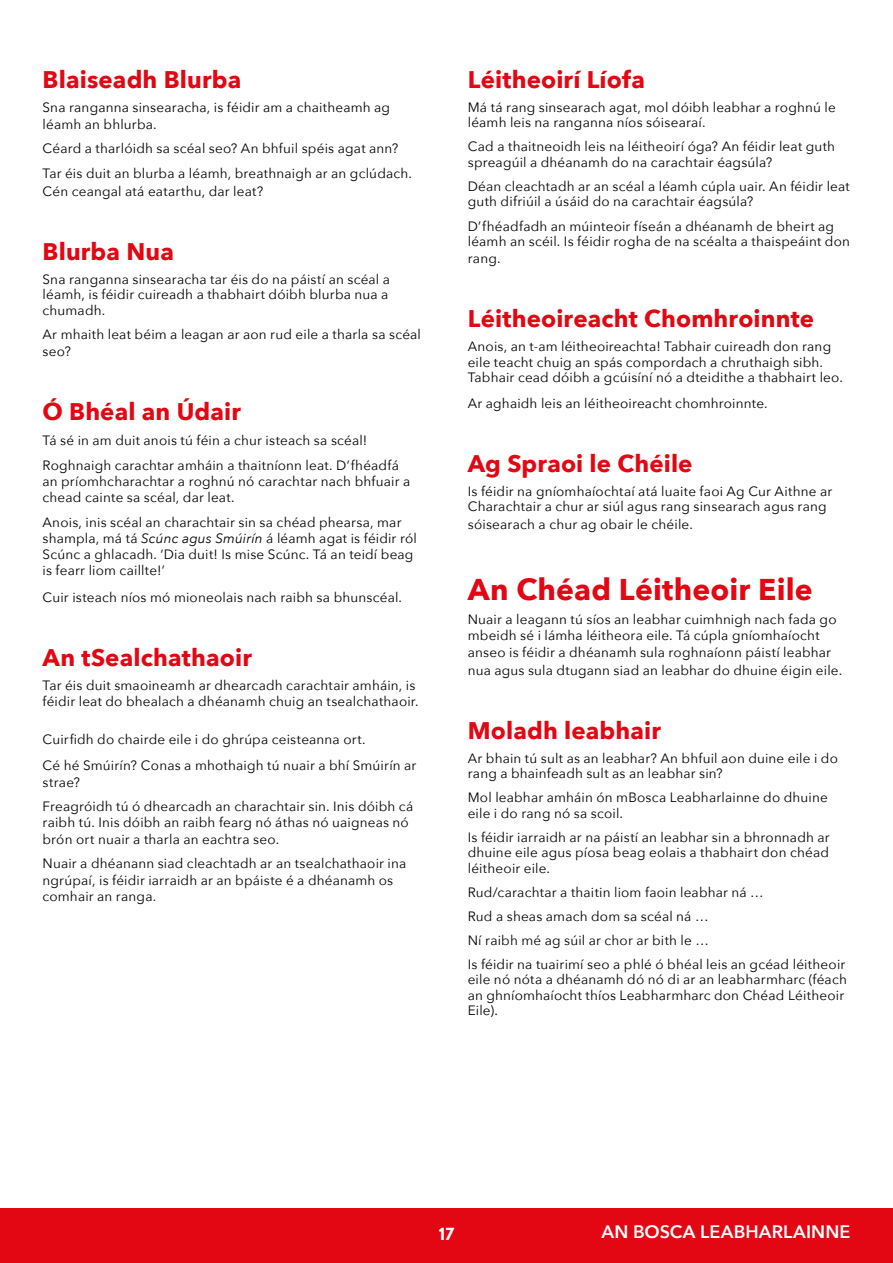
<style>
.page{position:relative;width:893px;height:1263px;background:#fff}
.page>*{position:absolute;margin:0;border:0;box-sizing:border-box;transform-origin:0 0}
.t1{font:700 30px "Avenir Next";letter-spacing:.005em;color:#e30613}
.t2{font:700 24px "Avenir Next";letter-spacing:.005em;color:#e30613}
.t3{font:600 18px "Avenir Next";letter-spacing:.005em;color:#fff}
.t4{font:900 18px "Brandon Grotesque";color:#fff}
.t5{font:13.5px/16.2px "Avenir Next";letter-spacing:.015em;color:#000}
.s1{font-style:italic}
</style>
<div class="page">
<div style="left:0;top:1208px;width:893px;height:55px;background:#e30613"></div>
<h2 class="t2" style="left:43px;top:59px;width:200px">Blaiseadh Blurba</h2>
<p class="t5" style="left:43px;top:99px;width:349px">Sna ranganna sinsearacha, is féidir am a chaitheamh ag léamh an bhlurba.</p>
<p class="t5" style="left:43px;top:136px;width:371px;line-height:24.8px">Céard a tharlóidh sa scéal seo? An bhfuil spéis agat ann?<br>Tar éis duit an blurba a léamh, breathnaigh ar an gclúdach.</p>
<p class="t5" style="left:43px;top:183px;width:222px">Cén ceangal atá eatarthu, dar leat?</p>
<h2 class="t2" style="left:43px;top:231px;width:133px">Blurba Nua</h2>
<p class="t5" style="left:43px;top:271px;width:349px;line-height:15.6px;text-align:justify">Sna ranganna sinsearacha tar éis do na páistí an scéal a léamh, is féidir cuireadh a thabhairt dóibh blurba nua a chumadh.</p>
<p class="t5" style="left:43px;top:325px;width:380px;line-height:17.2px">Ar mhaith leat béim a leagan ar aon rud eile a tharla sa scéal seo?</p>
<h2 class="t2" style="left:43px;top:391px;width:200px">Ó Bhéal an Údair</h2>
<p class="t5" style="left:43px;top:427px;width:358px;line-height:24.8px">Tá sé in am duit anois tú féin a chur isteach sa scéal!<br>Roghnaigh carachtar amháin a thaitníonn leat. D’fhéadfá</p>
<p class="t5" style="left:43px;top:472px;width:369px">an príomhcharachtar a roghnú nó carachtar nach bhfuair a chead cainte sa scéal, dar leat.</p>
<p class="t5" style="left:43px;top:513px;width:376px">Anois, inis scéal an charachtair sin sa chéad phearsa, mar shampla, má tá <span class="s1">Scúnc agus Smúirín</span> á léamh agat is féidir ról Scúnc a ghlacadh. ‘Dia duit! Is mise Scúnc. Tá an teidí beag is fearr liom caillte!’</p>
<p class="t5" style="left:43px;top:588px;width:361px">Cuir isteach níos mó mioneolais nach raibh sa bhunscéal.</p>
<h2 class="t2" style="left:43px;top:636px;width:211px">An tSealchathaoir</h2>
<p class="t5" style="left:43px;top:677px;width:378px">Tar éis duit smaoineamh ar dhearcadh carachtair amháin, is féidir leat do bhealach a dhéanamh chuig an tsealchathaoir.</p>
<p class="t5" style="left:43px;top:725px;width:375px;line-height:26.5px">Cuirfidh do chairde eile i do ghrúpa ceisteanna ort.<br>Cé hé Smúirín? Conas a mhothaigh tú nuair a bhí Smúirín ar</p>
<p class="t5" style="left:43px;top:769px;width:372px;line-height:24.8px">strae?<br>Freagróidh tú ó dhearcadh an charachtair sin. Inis dóibh cá</p>
<p class="t5" style="left:43px;top:814px;width:368px">raibh tú. Inis dóibh an raibh fearg nó áthas nó uaigneas nó brón ort nuair a tharla an eachtra seo.</p>
<p class="t5" style="left:43px;top:855px;width:365px">Nuair a dhéanann siad cleachtadh ar an tsealchathaoir ina ngrúpaí, is féidir iarraidh ar an bpáiste é a dhéanamh os comhair an ranga.</p>
<h2 class="t2" style="left:468px;top:59px;width:179px">Léitheoirí Líofa</h2>
<p class="t5" style="left:468px;top:99px;width:369px;line-height:15.5px">Má tá rang sinsearach agat, mol dóibh leabhar a roghnú le léamh leis na ranganna níos sóisearaí.</p>
<p class="t5" style="left:468px;top:138px;width:369px;line-height:15.5px">Cad a thaitneoidh leis na léitheoirí óga? An féidir leat guth spreagúil a dhéanamh do na carachtair éagsúla?</p>
<p class="t5" style="left:468px;top:178px;width:384px;line-height:15.5px">Déan cleachtadh ar an scéal a léamh cúpla uair. An féidir leat guth difriúil a úsáid do na carachtair éagsúla?</p>
<p class="t5" style="left:468px;top:217px;width:384px;line-height:15.6px">D’fhéadfadh an múinteoir físeán a dhéanamh de bheirt ag léamh an scéil. Is féidir rogha de na scéalta a thaispeáint don</p>
<p class="t5" style="left:468px;top:250px;width:34px">rang.</p>
<h2 class="t2" style="left:468px;top:298px;width:348px">Léitheoireacht Chomhroinnte</h2>
<p class="t5" style="left:468px;top:338px;width:377px;line-height:15.6px">Anois, an t-am léitheoireachta! Tabhair cuireadh don rang eile teacht chuig an spás compordach a chruthaigh sibh.<br>Tabhair cead dóibh a gcúisíní nó a dteidithe a thabhairt leo.</p>
<p class="t5" style="left:468px;top:395px;width:301px">Ar aghaidh leis an léitheoireacht chomhroinnte.</p>
<h2 class="t2" style="left:468px;top:443px;width:226px">Ag Spraoi le Chéile</h2>
<p class="t5" style="left:468px;top:483px;width:366px;line-height:15.6px">Is féidir na gníomhaíochtaí atá luaite faoi Ag Cur Aithne ar<br>Charachtair a chur ar siúl agus rang sinsearach agus rang</p>
<p class="t5" style="left:468px;top:515px;width:227px">sóisearach a chur ag obair le chéile.</p>
<h1 class="t1" style="left:468px;top:563px;width:346px">An Chéad Léitheoir Eile</h1>
<p class="t5" style="left:468px;top:611px;width:370px">Nuair a leagann tú síos an leabhar cuimhnigh nach fada go mbeidh sé i lámha léitheora eile. Tá cúpla gníomhaíocht anseo is féidir a dhéanamh sula roghnaíonn páistí leabhar</p>
<p class="t5" style="left:468px;top:661px;width:376px">nua agus sula dtugann siad an leabhar do dhuine éigin eile.</p>
<h2 class="t2" style="left:468px;top:709px;width:195px">Moladh leabhair</h2>
<p class="t5" style="left:468px;top:749px;width:372px;line-height:15.6px">Ar bhain tú sult as an leabhar? An bhfuil aon duine eile i do rang a bhainfeadh sult as an leabhar sin?</p>
<p class="t5" style="left:468px;top:789px;width:362px;line-height:15.6px">Mol leabhar amháin ón mBosca Leabharlainne do dhuine eile i do rang nó sa scoil.</p>
<p class="t5" style="left:468px;top:828px;width:363px;line-height:15.6px;text-align:justify">Is féidir iarraidh ar na páistí an leabhar sin a bhronnadh ar dhuine eile agus píosa beag eolais a thabhairt don chéad léitheoir eile.</p>
<p class="t5" style="left:468px;top:879px;width:379px;line-height:24px">Rud/carachtar a thaitin liom faoin leabhar ná …<br>Rud a sheas amach dom sa scéal ná …<br>Ní raibh mé ag súil ar chor ar bith le …<br>Is féidir na tuairimí seo a phlé ó bhéal leis an gcéad léitheoir</p>
<p class="t5" style="left:468px;top:971px;width:381px;line-height:15.5px">eile nó nóta a dhéanamh dó nó di ar an leabharmharc (féach an ghníomhaíocht thíos Leabharmharc don Chéad Léitheoir<br>Eile).</p>
<h3 class="t4" style="left:439px;top:1221px;width:17px">17</h3>
<h3 class="t3" style="left:602px;top:1217px;width:250px">AN BOSCA LEABHARLAINNE</h3>
</div>
